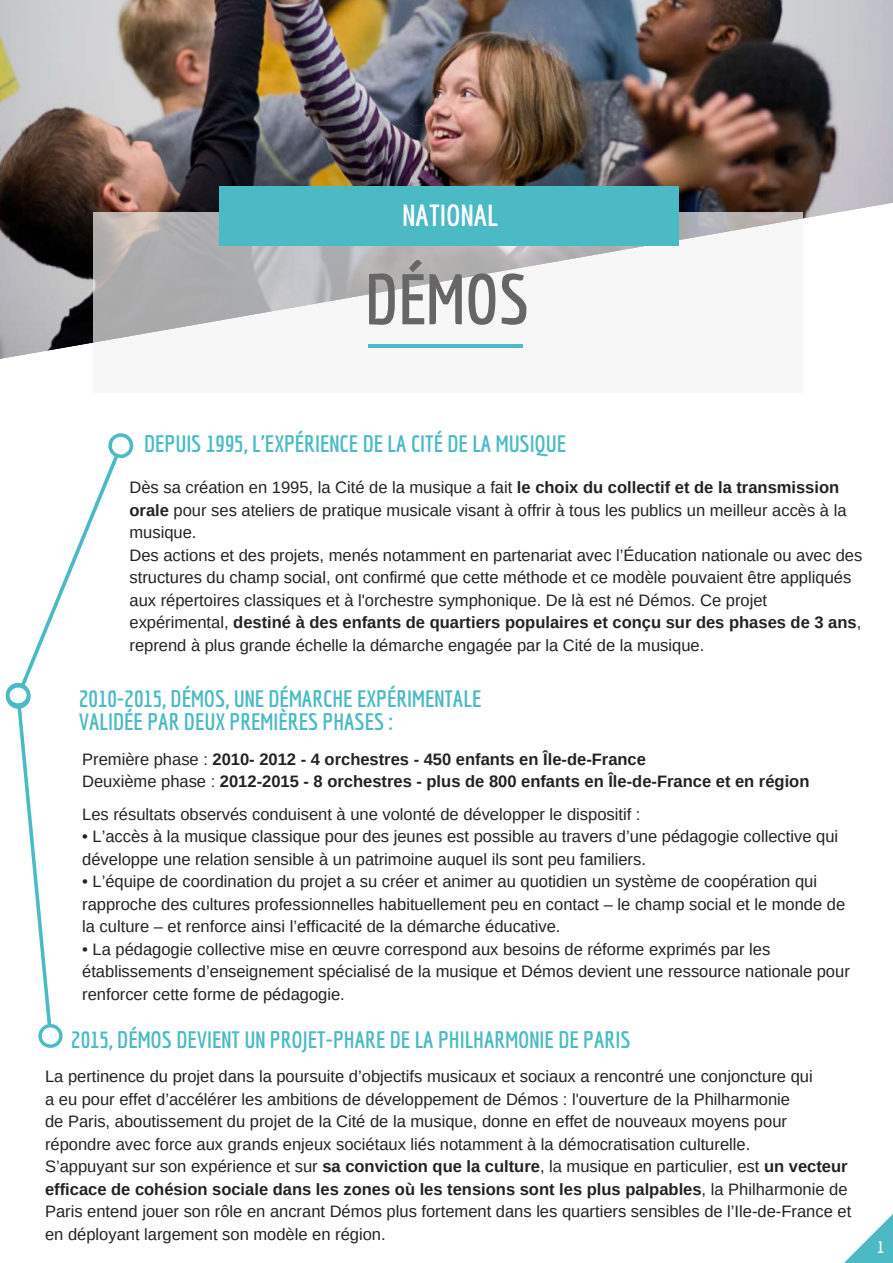
<style>
.page{position:relative;width:893px;height:1263px;background:#fff}
.page>*{position:absolute;margin:0;border:0;box-sizing:border-box;transform-origin:0 0}
.t1{font:700 69.6px "Economica";color:#666}
.t2{font:700 29.85px "Economica";color:#fff}
.t3{font:700 23.25px/22.5px "Economica";color:#4bbac5}
.t4{font:16.5px/22.5px "Arimo";color:#222}
.t5{font:700 16.5px/22.5px "Arimo";color:#222}
.t6{font:700 16.5px "Economica";color:#fff}
.s1{font-weight:700}
.s2{font-weight:400}
</style>
<div class="page">
<img style="left:0;top:0;width:893px;height:202px">
<svg style="left:0;top:202px;width:893px;height:157px"></svg>
<svg style="left:93px;top:213px;width:710px;height:146px"></svg>
<div style="left:220px;top:186px;width:459px;height:59px;background:#4bbac5"></div>
<hr style="left:369px;top:344px;width:20px;height:4px;background:#4bbac5">
<hr style="left:503px;top:344px;width:20px;height:4px;background:#4bbac5">
<hr style="left:388px;top:344px;width:115px;height:4px;background:#4bbac5">
<svg style="left:844px;top:1214px;width:49px;height:49px"></svg>
<svg style="left:5px;top:433px;width:129px;height:615px"></svg>
<h2 class="t2" style="left:403px;top:198px;width:97px">NATIONAL</h2>
<h1 class="t1" style="left:365px;top:258px;width:166px">DÉMOS</h1>
<h3 class="t3" style="left:144px;top:432px;width:423px">DEPUIS 1995, L'EXPÉRIENCE DE LA CITÉ DE LA MUSIQUE</h3>
<p class="t4" style="left:129px;top:476px;width:734px">Dès sa création en 1995, la Cité de la musique a fait <span class="s1">le choix du collectif et de la transmission orale</span> pour ses ateliers de pratique musicale visant à offrir à tous les publics un meilleur accès à la musique.<br>Des actions et des projets, menés notamment en partenariat avec l’Éducation nationale ou avec des structures du champ social, ont confirmé que cette méthode et ce modèle pouvaient être appliqués aux répertoires classiques et à l'orchestre symphonique. De là est né Démos. Ce projet expérimental, <span class="s1">destiné à des enfants de quartiers populaires et conçu sur des phases de 3 ans</span>, reprend à plus grande échelle la démarche engagée par la Cité de la musique.</p>
<h3 class="t3" style="left:79px;top:687px;width:404px">2010-2015, DÉMOS, UNE DÉMARCHE EXPÉRIMENTALE<br>VALIDÉE PAR DEUX PREMIÈRES PHASES :</h3>
<p class="t5" style="left:82px;top:748px;width:729px"><span class="s2">Première phase :</span> 2010- 2012 - 4 orchestres - 450 enfants en Île-de-France<br><span class="s2">Deuxième phase :</span> 2012-2015 - 8 orchestres - plus de 800 enfants en Île-de-France et en région</p>
<p class="t4" style="left:82px;top:803px;width:560px">Les résultats observés conduisent à une volonté de développer le dispositif :</p>
<p class="t4" style="left:82px;top:825px;width:757px">• L’accès à la musique classique pour des jeunes est possible au travers d’une pédagogie collective qui développe une relation sensible à un patrimoine auquel ils sont peu familiers.</p>
<p class="t4" style="left:82px;top:870px;width:765px">• L’équipe de coordination du projet a su créer et animer au quotidien un système de coopération qui rapproche des cultures professionnelles habituellement peu en contact – le champ social et le monde de la culture – et renforce ainsi l’efficacité de la démarche éducative.</p>
<p class="t4" style="left:82px;top:938px;width:769px">• La pédagogie collective mise en œuvre correspond aux besoins de réforme exprimés par les établissements d’enseignement spécialisé de la musique et Démos devient une ressource nationale pour renforcer cette forme de pédagogie.</p>
<h3 class="t3" style="left:71px;top:1028px;width:561px">2015, DÉMOS DEVIENT UN PROJET-PHARE DE LA PHILHARMONIE DE PARIS</h3>
<p class="t4" style="left:45px;top:1065px;width:808px">La pertinence du projet dans la poursuite d’objectifs musicaux et sociaux a rencontré une conjoncture qui<br>a eu pour effet d’accélérer les ambitions de développement de Démos : l'ouverture de la Philharmonie<br>de Paris, aboutissement du projet de la Cité de la musique, donne en effet de nouveaux moyens pour répondre avec force aux grands enjeux sociétaux liés notamment à la démocratisation culturelle.<br>S’appuyant sur son expérience et sur <span class="s1">sa conviction que la culture</span>, la musique en particulier, est <span class="s1">un vecteur efficace de cohésion sociale dans les zones où les tensions sont les plus palpables</span>, la Philharmonie de Paris entend jouer son rôle en ancrant Démos plus fortement dans les quartiers sensibles de l’Ile-de-France et en déployant largement son modèle en région.</p>
<p class="t6" style="left:877px;top:1238px;width:8px">1</p>
</div>
